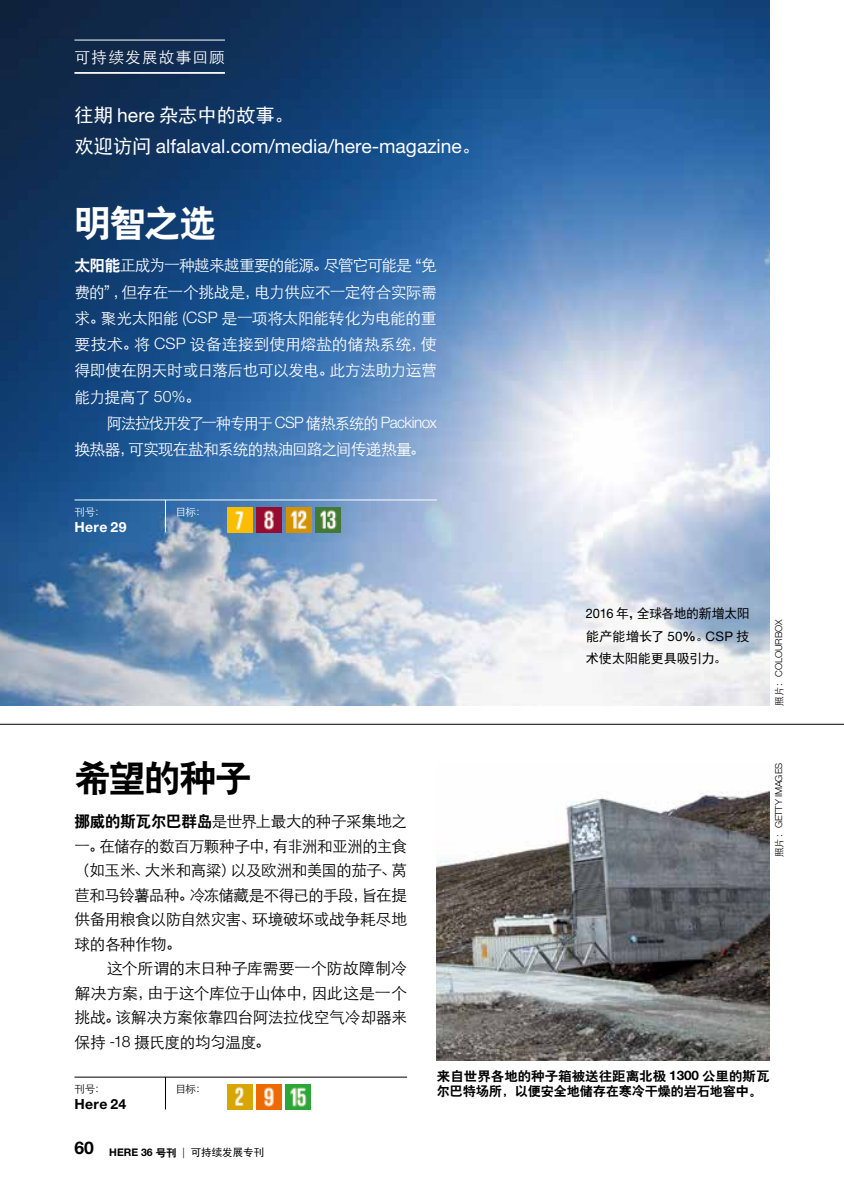
<style>
.page{position:relative;width:844px;height:1201px;background:#fff}
.page>*{position:absolute;margin:0;border:0;box-sizing:border-box;transform-origin:0 0}
.t1{font:36.75px "H Yb 2 gj";letter-spacing:-.04em;color:#000}
.t2{font:36.75px "H Yb 2 gj";color:#fff}
.t3{font:19.25px "Helvetica Neue LT Pro";color:#fff}
.t4{font:19.25px "Sim Hei";color:#fff}
.t5{font:15.75px/24.5px "ST Xihei";letter-spacing:-.03em;color:#000;text-align:justify}
.t6{font:15.75px/26.2px "ST Xihei";letter-spacing:-.04em;color:#fff;text-align:justify}
.t7{font:15.75px/26.2px "ST Xihei";letter-spacing:-.065em;color:#fff}
.t8{font:15.75px "ST Xihei";letter-spacing:.065em;color:#fff}
.t9{font:700 14px "Helvetica Neue LT Pro";letter-spacing:.025em;color:#000}
.t10{font:700 14px "Helvetica Neue LT Pro";letter-spacing:.025em;color:#fff}
.t11{font:13.12px/15.8px "H Yb 2 gj";letter-spacing:-.01em;color:#000}
.t12{font:13.12px/22.8px "Sim Hei";letter-spacing:-.02em;color:#000;text-align:justify}
.t13{font:10.5px "Sim Hei";color:#000}
.t14{font:10.5px "ST Xihei";color:#000}
.t15{font:10.5px "ST Xihei";color:#fff}
.t16{font:300 9.62px "Helvetica Neue LT Pro";letter-spacing:-.01em;color:#000}
.s1{font-family:"Helvetica Neue LT Pro"}
.s2{font-family:"Sim Hei"}
.s3{font-family:"H Yb 2 gj"}
.s4{font-family:"Helvetica Neue LT Pro";font-weight:300}
.s5{font-family:"Helvetica Neue LT Pro";font-weight:700;font-size:17.5px}
.s6{font-family:"Helvetica Neue LT Pro";font-weight:700}
.s7{font-family:"ST Xihei";font-weight:400}
</style>
<div class="page">
<img style="left:0;top:0;width:769px;height:705px">
<hr style="left:74px;top:1076px;width:333px;height:1px;background:#000">
<hr style="left:165px;top:1076px;width:1px;height:33px;background:#000">
<img style="left:227px;top:1084px;width:25px;height:25px">
<img style="left:285px;top:1084px;width:25px;height:25px">
<hr style="left:74px;top:40px;width:151px;height:1px;background:#fff">
<hr style="left:74px;top:72px;width:151px;height:2px;background:#fff">
<hr style="left:74px;top:499px;width:363px;height:1px;background:#fff">
<hr style="left:165px;top:500px;width:1px;height:32px;background:#fff">
<img style="left:286px;top:507px;width:25px;height:25px">
<img style="left:315px;top:507px;width:25px;height:25px">
<img style="left:227px;top:507px;width:25px;height:25px">
<img style="left:257px;top:507px;width:25px;height:25px">
<hr style="left:0;top:724px;width:843px;height:1px;background:#000">
<img style="left:437px;top:790px;width:332px;height:270px">
<img style="left:256px;top:1084px;width:25px;height:25px">
<p class="t8" style="left:74px;top:45px;width:152px">可持续发展故事回顾</p>
<p class="t4" style="left:74px;top:105px;width:221px">往期 <span class="s1">here</span> 杂志中的故事。</p>
<p class="t3" style="left:74px;top:134px;width:408px"><span class="s2">欢迎访问</span> alfalaval.com/media/here-magazine<span class="s2">。</span></p>
<h1 class="t2" style="left:74px;top:204px;width:143px">明智之选</h1>
<p class="t6" style="left:74px;top:251px;width:364px"><span class="s3">太阳能</span>正成为一种越来越重要的能源。尽管它可能是“免费的”，但存在一个挑战是，电力供应不一定符合实际需求。聚光太阳能 <span class="s4">(CSP</span> 是一项将太阳能转化为电能的重要技术。将 <span class="s4">CSP</span> 设备连接到使用熔盐的储热系统，使得即使在阴天时或日落后也可以发电。此方法助力运营能力提高了 <span class="s4">50%</span>。</p>
<p class="t7" style="left:74px;top:409px;width:364px;text-indent:32px">阿法拉伐开发了一种专用于 <span class="s4">CSP</span> 储热系统的 <span class="s4">Packinox</span>换热器，可实现在盐和系统的热油回路之间传递热量。</p>
<p class="t15" style="left:74px;top:503px;width:32px">刊号：</p>
<p class="t10" style="left:74px;top:518px;width:54px">Here 29</p>
<p class="t15" style="left:175px;top:503px;width:32px">目标：</p>
<h1 class="t1" style="left:74px;top:759px;width:179px">希望的种子</h1>
<p class="t5" style="left:74px;top:808px;width:334px"><span class="s3">挪威的斯瓦尔巴群岛</span>是世界上最大的种子采集地之一。在储存的数百万颗种子中，有非洲和亚洲的主食（如玉米、大米和高粱）以及欧洲和美国的茄子、莴苣和马铃薯品种。冷冻储藏是不得已的手段，旨在提供备用粮食以防自然灾害、环境破坏或战争耗尽地球的各种作物。</p>
<p class="t5" style="left:74px;top:955px;width:334px;text-indent:32px">这个所谓的末日种子库需要一个防故障制冷解决方案，由于这个库位于山体中，因此这是一个挑战。该解决方案依靠四台阿法拉伐空气冷却器来保持 <span class="s4">-18</span> 摄氏度的均匀温度。</p>
<p class="t14" style="left:74px;top:1080px;width:32px">刊号：</p>
<p class="t9" style="left:74px;top:1095px;width:53px">Here 24</p>
<p class="t14" style="left:175px;top:1080px;width:32px">目标：</p>
<p class="t13" style="left:74px;top:1146px;width:191px"><span class="s5">60</span> <span class="s6">HERE 36</span> <span class="s3">号刊</span> <span class="s4">|</span> 可持续发展专刊</p>
<p class="t12" style="left:585px;top:602px;width:165px"><span class="s1">2016</span> 年，全球各地的新增太阳能产能增长了 <span class="s1">50</span><span class="s6">%</span>。<span class="s1">CSP</span> 技术使太阳能更具吸引力。</p>
<p class="t16" style="left:772px;top:705px;width:88px;rotate:-90deg"><span class="s7">照片：</span>COLOURBOX</p>
<p class="t16" style="left:772px;top:857px;width:96px;rotate:-90deg"><span class="s7">照片：</span>GETTY IMAGES</p>
<p class="t11" style="left:437px;top:1067px;width:334px">来自世界各地的种子箱被送往距离北极 <span class="s6">1300</span> 公里的斯瓦尔巴特场所，以便安全地储存在寒冷干燥的岩石地窖中。</p>
</div>
